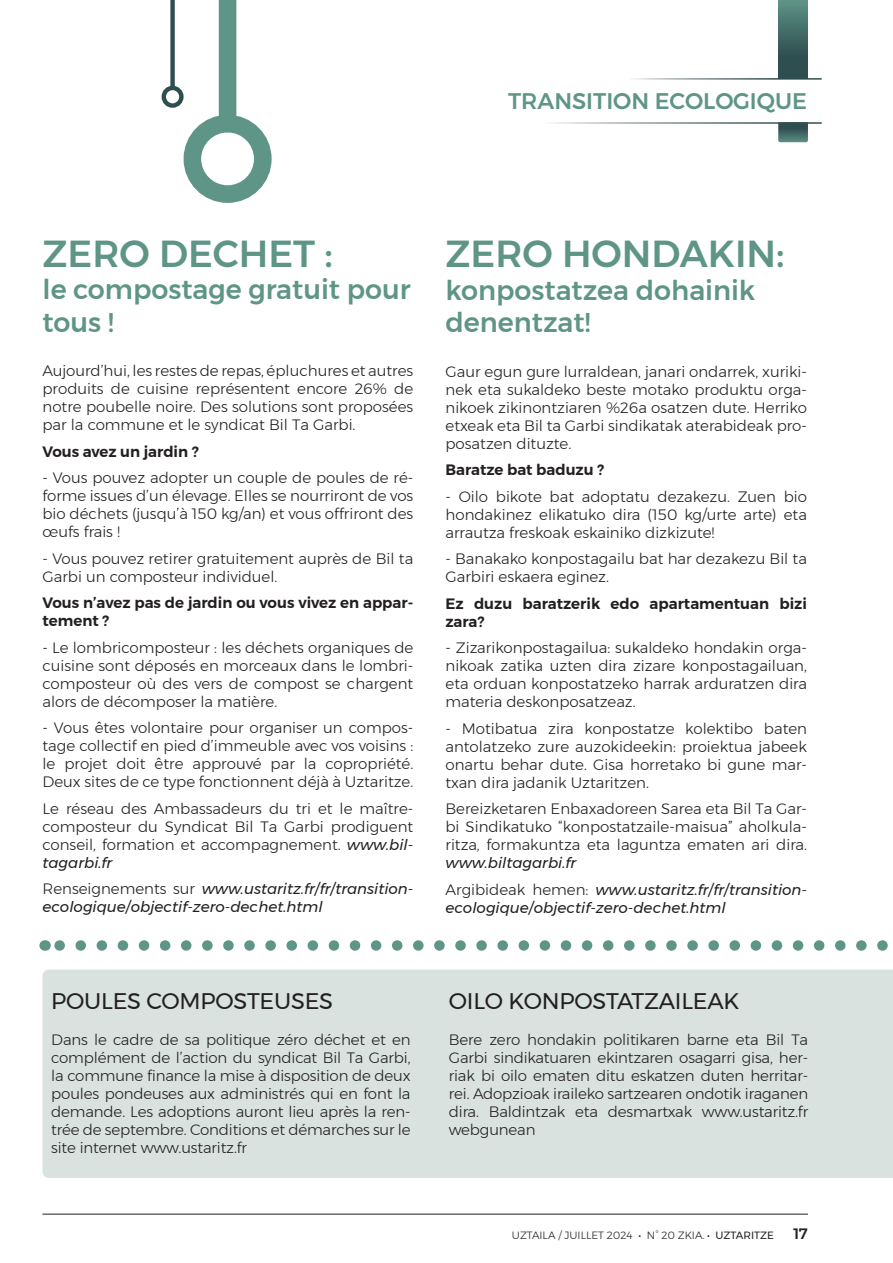
<style>
.page{position:relative;width:893px;height:1263px;background:#fff}
.page>*{position:absolute;margin:0;border:0;box-sizing:border-box;transform-origin:0 0}
.t1{font:500 37.5px "Montserrat";color:#5e9586}
.t2{font:500 27px/32.4px "Montserrat";color:#5e9586}
.t3{font:22.5px "Montserrat";letter-spacing:-.01em;color:#231f20}
.t4{font:500 22.5px "Montserrat";color:#5e9586}
.t5{font:300 15px/18px "Montserrat";color:#231f20;text-align:justify}
.t6{font:italic 15px/18px "Montserrat";color:#231f20}
.t7{font:600 15px/18px "Montserrat";color:#231f20}
.t8{font:500 15px "Montserrat";color:#231f20}
.t9{font:300 10.5px "Montserrat";color:#231f20}
.s1{font-weight:400;font-style:italic}
.s2{font-weight:300;font-style:normal}
.s3{font-weight:400}
</style>
<div class="page">
<hr style="left:43px;top:1214px;width:765px;height:1px;background:#231f20">
<div style="left:43px;top:969px;width:850px;height:209px;background:#d9e2de"></div>
<div style="left:170px;top:0;width:5px;height:88px;background:#2f4e4f"></div>
<div style="left:162px;top:86px;width:22px;height:22px;border:4px solid #2f4e4f;border-radius:50%"></div>
<div style="left:219px;top:0;width:17px;height:124px;background:#5e9586"></div>
<div style="left:184px;top:115px;width:88px;height:88px;border:18px solid #5e9586;border-radius:50%"></div>
<svg style="left:55px;top:940px;width:827px;height:11px"></svg>
<div style="left:778px;top:0;width:30px;height:78px;background:linear-gradient(to bottom,#5a8e82,#274145)"></div>
<svg style="left:778px;top:124px;width:30px;height:18px"></svg>
<p class="t4" style="left:508px;top:83px;width:300px">TRANSITION ECOLOGIQUE</p>
<p class="t1" style="left:43px;top:224px;width:292px">ZERO DECHET :</p>
<p class="t2" style="left:43px;top:273px;width:370px">le compostage gratuit pour tous !</p>
<p class="t5" style="left:43px;top:362px;width:372px">Aujourd’hui, les restes de repas, épluchures et autres produits de cuisine représentent encore 26% de notre poubelle noire. Des solutions sont proposées par la commune et le syndicat Bil Ta Garbi.</p>
<p class="t7" style="left:43px;top:442px;width:158px">Vous avez un jardin ?</p>
<p class="t5" style="left:43px;top:469px;width:372px">- Vous pouvez adopter un couple de poules de ré&shy;forme issues d’un élevage. Elles se nourriront de vos bio déchets (jusqu’à 150 kg/an) et vous offriront des œufs frais !</p>
<p class="t5" style="left:43px;top:549px;width:372px">- Vous pouvez retirer gratuitement auprès de Bil ta<br>Garbi un composteur individuel.</p>
<p class="t7" style="left:43px;top:594px;width:372px">Vous n’avez pas de jardin ou vous vivez en appar&shy;tement ?</p>
<p class="t5" style="left:43px;top:638px;width:372px">- Le lombricomposteur : les déchets organiques de cuisine sont déposés en morceaux dans le lombri&shy;composteur où des vers de compost se chargent alors de décomposer la matière.</p>
<p class="t5" style="left:43px;top:719px;width:372px">- Vous êtes volontaire pour organiser un compos&shy;tage collectif en pied d’immeuble avec vos voisins : le projet doit être approuvé par la copropriété.<br>Deux sites de ce type fonctionnent déjà à Uztaritze.</p>
<p class="t5" style="left:43px;top:799px;width:372px">Le réseau des Ambassadeurs du tri et le maître&shy;composteur du Syndicat Bil Ta Garbi prodiguent conseil, formation et accompagnement. <span class="s1">www.bil&shy;tagarbi.fr</span></p>
<p class="t6" style="left:43px;top:880px;width:372px"><span class="s2">Renseignements sur</span> www.ustaritz.fr/fr/transition&shy;ecologique/objectif-zero-dechet.html</p>
<p class="t3" style="left:51px;top:984px;width:283px">POULES COMPOSTEUSES</p>
<p class="t5" style="left:51px;top:1031px;width:361px">Dans le cadre de sa politique zéro déchet et en complément de l’action du syndicat Bil Ta Garbi, la commune finance la mise à disposition de deux poules pondeuses aux administrés qui en font la demande. Les adoptions auront lieu après la ren&shy;trée de septembre. Conditions et démarches sur le site internet www.ustaritz.fr</p>
<p class="t1" style="left:445px;top:225px;width:341px">ZERO HONDAKIN:</p>
<p class="t2" style="left:445px;top:274px;width:311px">konpostatzea dohainik</p>
<p class="t2" style="left:445px;top:306px;width:147px">denentzat!</p>
<p class="t5" style="left:445px;top:362px;width:363px">Gaur egun gure lurraldean, janari ondarrek, xuriki&shy;nek eta sukaldeko beste motako produktu orga&shy;nikoek zikinontziaren %26a osatzen dute. Herriko etxeak eta Bil ta Garbi sindikatak aterabideak pro&shy;posatzen dituzte.</p>
<p class="t7" style="left:445px;top:461px;width:160px">Baratze bat baduzu ?</p>
<p class="t5" style="left:445px;top:487px;width:363px">- Oilo bikote bat adoptatu dezakezu. Zuen bio hondakinez elikatuko dira (150 kg/urte arte) eta arrautza freskoak eskainiko dizkizute!</p>
<p class="t5" style="left:445px;top:550px;width:363px">- Banakako konpostagailu bat har dezakezu Bil ta<br>Garbiri eskaera eginez.</p>
<p class="t7" style="left:445px;top:594px;width:363px">Ez duzu baratzerik edo apartamentuan bizi zara?</p>
<p class="t5" style="left:445px;top:639px;width:363px">- Zizarikonpostagailua: sukaldeko hondakin orga&shy;nikoak zatika uzten dira zizare konpostagailuan, eta orduan konpostatzeko harrak arduratzen dira materia deskonposatzeaz.</p>
<p class="t5" style="left:445px;top:719px;width:363px">- Motibatua zira konpostatze kolektibo baten antolatzeko zure auzokideekin: proiektua jabeek onartu behar dute. Gisa horretako bi gune mar&shy;txan dira jadanik Uztaritzen.</p>
<p class="t5" style="left:445px;top:800px;width:363px">Bereizketaren Enbaxadoreen Sarea eta Bil Ta Gar&shy;bi Sindikatuko “konpostatzaile-maisua” aholkula&shy;ritza, formakuntza eta laguntza ematen ari dira. <span class="s1">www.biltagarbi.fr</span></p>
<p class="t6" style="left:445px;top:880px;width:363px"><span class="s2">Argibideak hemen:</span> www.ustaritz.fr/fr/transition&shy;ecologique/objectif-zero-dechet.html</p>
<p class="t3" style="left:449px;top:984px;width:292px">OILO KONPOSTATZAILEAK</p>
<p class="t5" style="left:449px;top:1031px;width:361px">Bere zero hondakin politikaren barne eta Bil Ta Garbi sindikatuaren ekintzaren osagarri gisa, her&shy;riak bi oilo ematen ditu eskatzen duten herritar&shy;rei. Adopzioak iraileko sartzearen ondotik iraganen dira. Baldintzak eta desmartxak www.ustaritz.fr webgunean</p>
<p class="t9" style="left:512px;top:1227px;width:263px">UZTAILA / JUILLET 2024 <span class="s3">•</span> N° 20 ZKIA. <span class="s3">• UZTARITZE</span></p>
<p class="t8" style="left:794px;top:1222px;width:16px">17</p>
</div>
